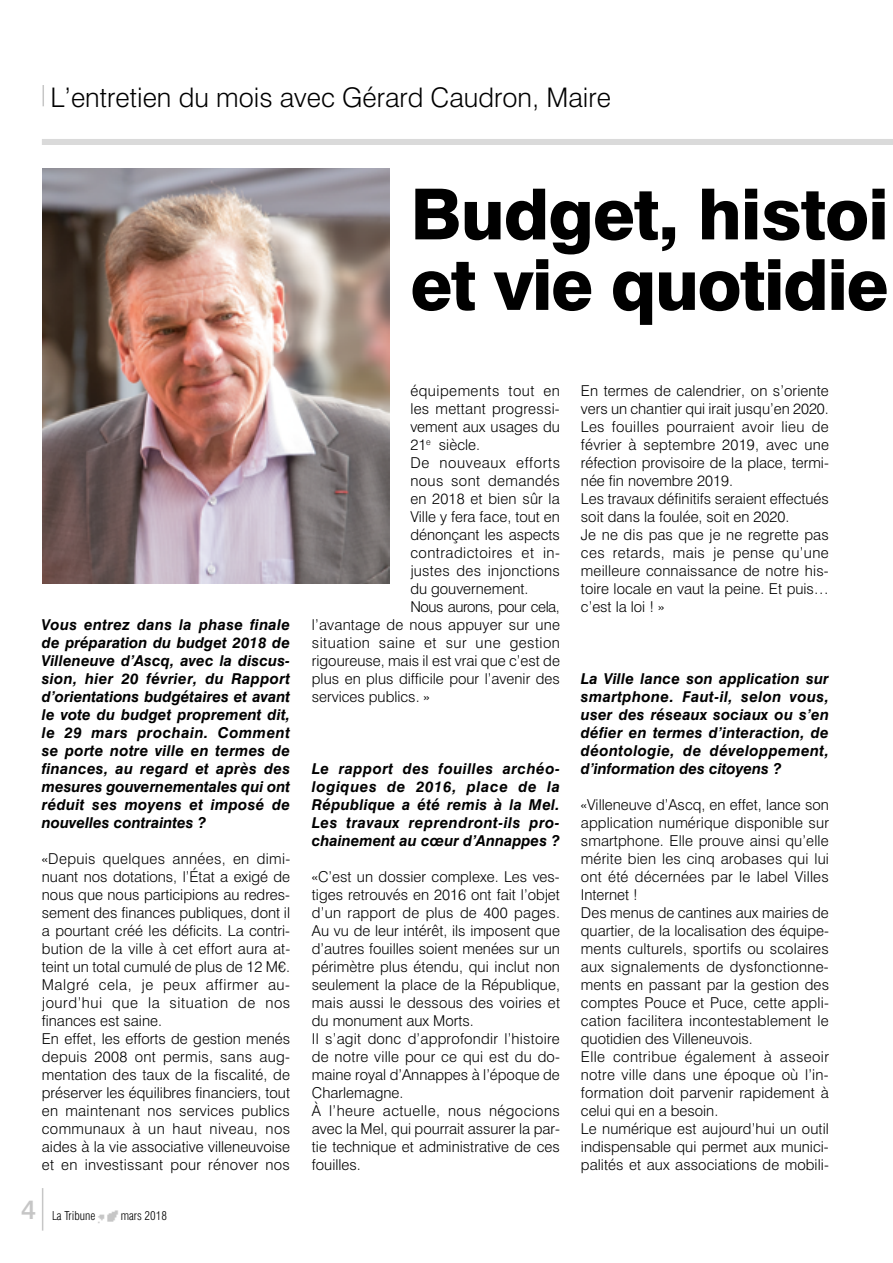
<style>
.page{position:relative;width:893px;height:1263px;background:#fff}
.page>*{position:absolute;margin:0;border:0;box-sizing:border-box;transform-origin:0 0}
.t1{font:800 70.5px/70.5px "Swiss 721 BT";letter-spacing:-.015em;color:#000}
.t2{font:300 27px "Swiss 721 BT";color:#000}
.t3{font:500 27px "Swiss 721 BT";color:#c6c6c6}
.t4{font:300 15px/18px "Swiss 721 BT";letter-spacing:.005em;color:#000}
.t5{font:italic 700 15px/18px "Swiss 721 BT";letter-spacing:.01em;color:#000;text-align:justify}
.t6{font:300 15px "Swiss 721 BT";letter-spacing:.03em;color:#000}
.t7{font:300 15px "Swiss 721 BT";letter-spacing:-.03em;color:#000}
.t8{font:300 15px "Swiss 721 BT";letter-spacing:.04em;color:#000}
.t9{font:300 15px "Swiss 721 BT";letter-spacing:.025em;color:#000}
.t10{font:300 condensed 12px "Swiss 721 BT";color:#000}
</style>
<div class="page">
<svg style="left:43px;top:85px;width:1px;height:21px"></svg>
<img style="left:98px;top:1210px;width:20px;height:14px">
<hr style="left:42px;top:1188px;width:1px;height:42px;background:#c6c6c6">
<div style="left:42px;top:139px;width:851px;height:6px;background:#dadada"></div>
<img style="left:43px;top:169px;width:346px;height:415px">
<h2 class="t2" style="left:50px;top:81px;width:562px">L’entretien du mois avec Gérard Caudron, Maire</h2>
<h1 class="t1" style="left:410px;top:178px;width:480px">Budget, histoi et vie quotidie</h1>
<p class="t5" style="left:42px;top:616px;width:250px">Vous entrez dans la phase finale de préparation du budget 2018 de Villeneuve d’Ascq, avec la discus&shy;sion, hier 20 février, du Rapport d’orientations budgétaires et avant le vote du budget proprement dit, le 29 mars prochain. Comment se porte notre ville en termes de finances, au regard et après des mesures gouvernementales qui ont réduit ses moyens et imposé de nouvelles contraintes ?</p>
<p class="t4" style="left:42px;top:850px;width:250px">«Depuis quelques années, en dimi&shy;nuant nos dotations, l’État a exigé de nous que nous participions au redres&shy;sement des finances publiques, dont il a pourtant créé les déficits. La contri&shy;bution de la ville à cet effort aura at&shy;teint un total cumulé de plus de 12 M€.<br>Malgré cela, je peux affirmer au&shy;jourd’hui que la situation de nos finances est saine.<br>En effet, les efforts de gestion menés depuis 2008 ont permis, sans aug&shy;mentation des taux de la fiscalité, de préserver les équilibres financiers, tout en maintenant nos services publics communaux à un haut niveau, nos aides à la vie associative villeneuvoise et en investissant pour rénover nos</p>
<h2 class="t3" style="left:21px;top:1193px;width:17px">4</h2>
<p class="t10" style="left:52px;top:1208px;width:45px">La Tribune</p>
<p class="t10" style="left:121px;top:1208px;width:48px">mars 2018</p>
<p class="t6" style="left:410px;top:382px;width:151px">équipements tout en</p>
<p class="t4" style="left:410px;top:400px;width:151px">les mettant progressi-</p>
<p class="t4" style="left:410px;top:418px;width:151px">vement aux usages du</p>
<p class="t4" style="left:410px;top:436px;width:71px">21<sup>e</sup> siècle.</p>
<p class="t8" style="left:410px;top:454px;width:151px">De nouveaux efforts</p>
<p class="t9" style="left:410px;top:472px;width:151px">nous sont demandés</p>
<p class="t4" style="left:410px;top:490px;width:151px">en 2018 et bien sûr la</p>
<p class="t4" style="left:410px;top:508px;width:151px">Ville y fera face, tout en</p>
<p class="t4" style="left:410px;top:526px;width:151px">dénonçant les aspects</p>
<p class="t6" style="left:410px;top:544px;width:151px">contradictoires et in-</p>
<p class="t4" style="left:410px;top:562px;width:151px">justes des injonctions</p>
<p class="t4" style="left:410px;top:580px;width:120px">du gouvernement.</p>
<p class="t7" style="left:410px;top:598px;width:151px">Nous aurons, pour cela,</p>
<p class="t4" style="left:312px;top:616px;width:250px">l’avantage de nous appuyer sur une</p>
<p class="t6" style="left:312px;top:634px;width:250px">situation saine et sur une gestion</p>
<p class="t4" style="left:312px;top:652px;width:250px">rigoureuse, mais il est vrai que c’est de</p>
<p class="t4" style="left:312px;top:670px;width:249px">plus en plus difficile pour l’avenir des</p>
<p class="t4" style="left:312px;top:688px;width:119px">services publics. »</p>
<p class="t5" style="left:312px;top:760px;width:250px">Le rapport des fouilles archéo&shy;logiques de 2016, place de la République a été remis à la Mel.<br>Les travaux reprendront-ils pro&shy;chainement au cœur d’Annappes ?</p>
<p class="t4" style="left:312px;top:868px;width:250px">«C’est un dossier complexe. Les ves&shy;tiges retrouvés en 2016 ont fait l’objet d’un rapport de plus de 400 pages.<br>Au vu de leur intérêt, ils imposent que d’autres fouilles soient menées sur un périmètre plus étendu, qui inclut non seulement la place de la République, mais aussi le dessous des voiries et du monument aux Morts.<br>Il s’agit donc d’approfondir l’histoire de notre ville pour ce qui est du do&shy;maine royal d’Annappes à l’époque de Charlemagne.<br>à l’heure actuelle, nous négocions avec la Mel, qui pourrait assurer la par&shy;tie technique et administrative de ces fouilles.</p>
<p class="t4" style="left:581px;top:382px;width:250px">En termes de calendrier, on s’oriente vers un chantier qui irait jusqu’en 2020.<br>Les fouilles pourraient avoir lieu de février à septembre 2019, avec une réfection provisoire de la place, termi&shy;née fin novembre 2019.<br>Les travaux définitifs seraient effectués soit dans la foulée, soit en 2020.<br>Je ne dis pas que je ne regrette pas ces retards, mais je pense qu’une meilleure connaissance de notre his&shy;toire locale en vaut la peine. Et puis… c’est la loi ! »</p>
<p class="t5" style="left:581px;top:670px;width:250px">La Ville lance son application sur smartphone. Faut-il, selon vous, user des réseaux sociaux ou s’en défier en termes d’interaction, de déontologie, de développement, d’information des citoyens ?</p>
<p class="t4" style="left:581px;top:796px;width:250px">«Villeneuve d’Ascq, en effet, lance son application numérique disponible sur smartphone. Elle prouve ainsi qu’elle mérite bien les cinq arobases qui lui ont été décernées par le label Villes Internet !<br>Des menus de cantines aux mairies de quartier, de la localisation des équipe&shy;ments culturels, sportifs ou scolaires aux signalements de dysfonctionne&shy;ments en passant par la gestion des comptes Pouce et Puce, cette appli&shy;cation facilitera incontestablement le quotidien des Villeneuvois.<br>Elle contribue également à asseoir notre ville dans une époque où l’in&shy;formation doit parvenir rapidement à celui qui en a besoin.<br>Le numérique est aujourd’hui un outil indispensable qui permet aux munici&shy;palités et aux associations de mobili-</p>
</div>
